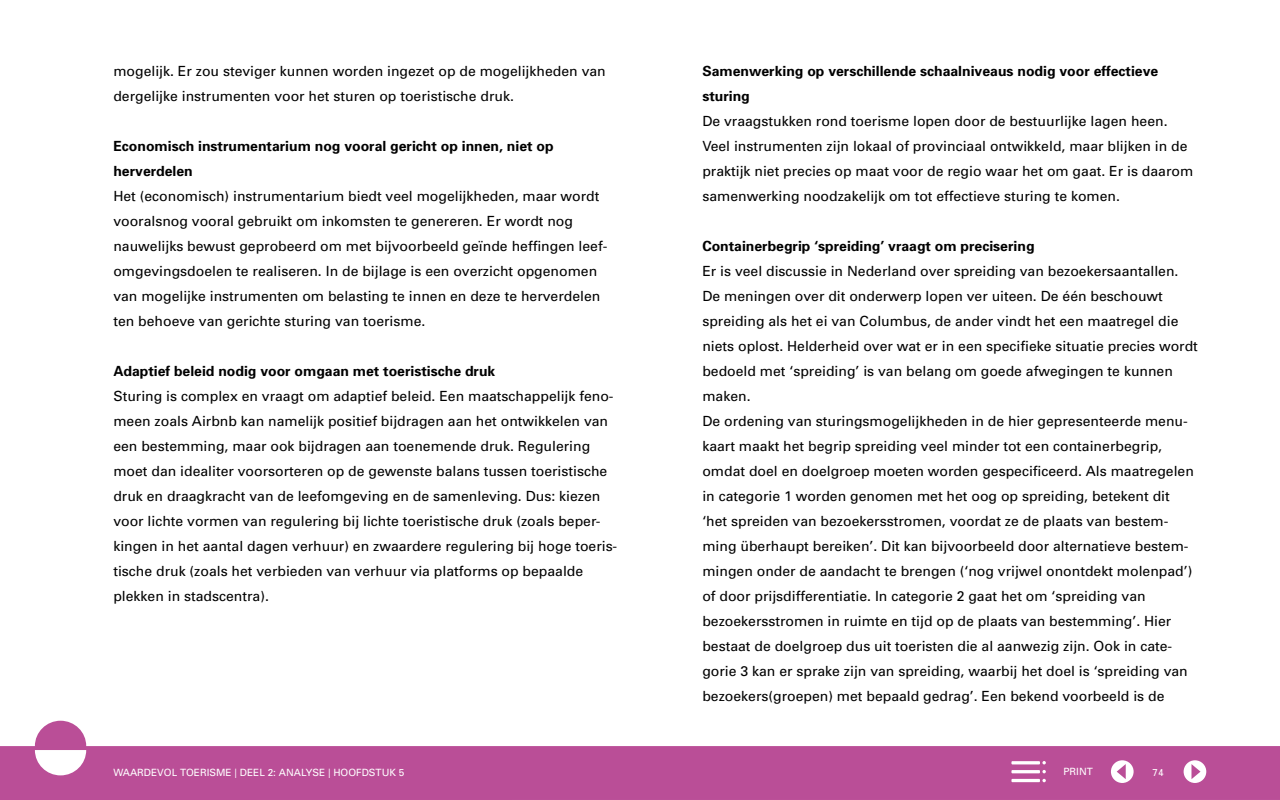
<style>
.page{position:relative;width:1280px;height:800px;background:#fff}
.page>*{position:absolute;margin:0;border:0;box-sizing:border-box;transform-origin:0 0}
.platte_tekst__P{font:14px/25px "Univers";color:#000}
.Alinea_kop_vet__H3{font:700 14px/25px "Univers";color:#000}
.t1{font:10px "Univers";color:#fff}
.s1{font-size:12.9px}
</style>
<div class="page">
<svg style="left:0;top:721px;width:1280px;height:79px;fill:#ba4e97"></svg>
<div style="left:1111px;top:760px;width:23px;height:23px;background:#fff;border-radius:50%"></div>
<svg style="left:1117px;top:764px;width:9px;height:15px"></svg>
<div style="left:1184px;top:760px;width:22px;height:23px;background:#fff;border-radius:50%"></div>
<svg style="left:1191px;top:764px;width:10px;height:15px"></svg>
<svg style="left:1042px;top:779px;width:4px;height:3px"></svg>
<hr style="left:1011px;top:779px;width:29px;height:3px;background:#fff">
<hr style="left:1011px;top:770px;width:29px;height:3px;background:#fff">
<svg style="left:1042px;top:770px;width:4px;height:3px"></svg>
<hr style="left:1011px;top:761px;width:29px;height:3px;background:#fff">
<svg style="left:1042px;top:761px;width:4px;height:3px"></svg>
<p class="platte_tekst__P" style="left:113px;top:58px;width:494px">mogelijk. Er zou steviger kunnen worden ingezet op de mogelijkheden van dergelijke instrumenten voor het sturen op toeristische druk.</p>
<h3 class="Alinea_kop_vet__H3" style="left:113px;top:133px;width:442px">Economisch instrumentarium nog vooral gericht op innen, niet op herverdelen</h3>
<p class="platte_tekst__P" style="left:113px;top:183px;width:495px">Het (economisch) instrumentarium biedt veel mogelijkheden, maar wordt vooralsnog vooral gebruikt om inkomsten te genereren. Er wordt nog nauwelijks bewust geprobeerd om met bijvoorbeeld geïnde heffingen leef&shy;omgevingsdoelen te realiseren. In de bijlage is een overzicht opgenomen van mogelijke instrumenten om belasting te innen en deze te herverdelen ten behoeve van gerichte sturing van toerisme.</p>
<h3 class="Alinea_kop_vet__H3" style="left:113px;top:358px;width:383px">Adaptief beleid nodig voor omgaan met toeristische druk</h3>
<p class="platte_tekst__P" style="left:113px;top:383px;width:505px">Sturing is complex en vraagt om adaptief beleid. Een maatschappelijk feno&shy;meen zoals Airbnb kan namelijk positief bijdragen aan het ontwikkelen van een bestemming, maar ook bijdragen aan toenemende druk. Regulering moet dan idealiter voorsorteren op de gewenste balans tussen toeristische druk en draagkracht van de leefomgeving en de samenleving. Dus: kiezen voor lichte vormen van regulering bij lichte toeristische druk (zoals beper&shy;kingen in het aantal dagen verhuur) en zwaardere regulering bij hoge toeris&shy;tische druk (zoals het verbieden van verhuur via platforms op bepaalde plekken in stadscentra).</p>
<h3 class="Alinea_kop_vet__H3" style="left:702px;top:58px;width:457px">Samenwerking op verschillende schaalniveaus nodig voor effectieve sturing</h3>
<p class="platte_tekst__P" style="left:702px;top:108px;width:492px">De vraagstukken rond toerisme lopen door de bestuurlijke lagen heen.<br>Veel instrumenten zijn lokaal of provinciaal ontwikkeld, maar blijken in de praktijk niet precies op maat voor de regio waar het om gaat. Er is daarom samenwerking noodzakelijk om tot effectieve sturing te komen.</p>
<h3 class="Alinea_kop_vet__H3" style="left:702px;top:233px;width:334px">Containerbegrip ‘spreiding’ vraagt om precisering</h3>
<p class="platte_tekst__P" style="left:702px;top:258px;width:497px">Er is veel discussie in Nederland over spreiding van bezoekersaantallen.<br>De meningen over dit onderwerp lopen ver uiteen. De één beschouwt spreiding als het ei van Columbus, de ander vindt het een maatregel die niets oplost. Helderheid over wat er in een specifieke situatie precies wordt bedoeld met ‘spreiding’ is van belang om goede afwegingen te kunnen maken.<br>De ordening van sturingsmogelijkheden in de hier gepresenteerde menu&shy;kaart maakt het begrip spreiding veel minder tot een containerbegrip, omdat doel en doelgroep moeten worden gespecificeerd. Als maatregelen in categorie 1 worden genomen met het oog op spreiding, betekent dit ‘het spreiden van bezoekersstromen, voordat ze de plaats van bestem&shy;ming überhaupt bereiken’. Dit kan bijvoorbeeld door alternatieve bestem&shy;mingen onder de aandacht te brengen (‘nog vrijwel onontdekt molenpad’) of door prijsdifferentiatie. In categorie 2 gaat het om ‘spreiding van bezoekersstromen in ruimte en tijd op de plaats van bestemming’. Hier bestaat de doelgroep dus uit toeristen die al aanwezig zijn. Ook in cate&shy;gorie 3 kan er sprake zijn van spreiding, waarbij het doel is ‘spreiding van bezoekers(groepen) met bepaald gedrag’. Een bekend voorbeeld is de</p>
<p class="t1" style="left:113px;top:766px;width:293px">WAARDEVOL TOERISME <span class="s1">|</span> DEEL 2: ANALYSE <span class="s1">|</span> HOOFDSTUK 5</p>
<p class="t1" style="left:1063px;top:765px;width:31px">PRINT</p>
<p class="t1" style="left:1153px;top:766px;width:13px">74</p>
</div>
